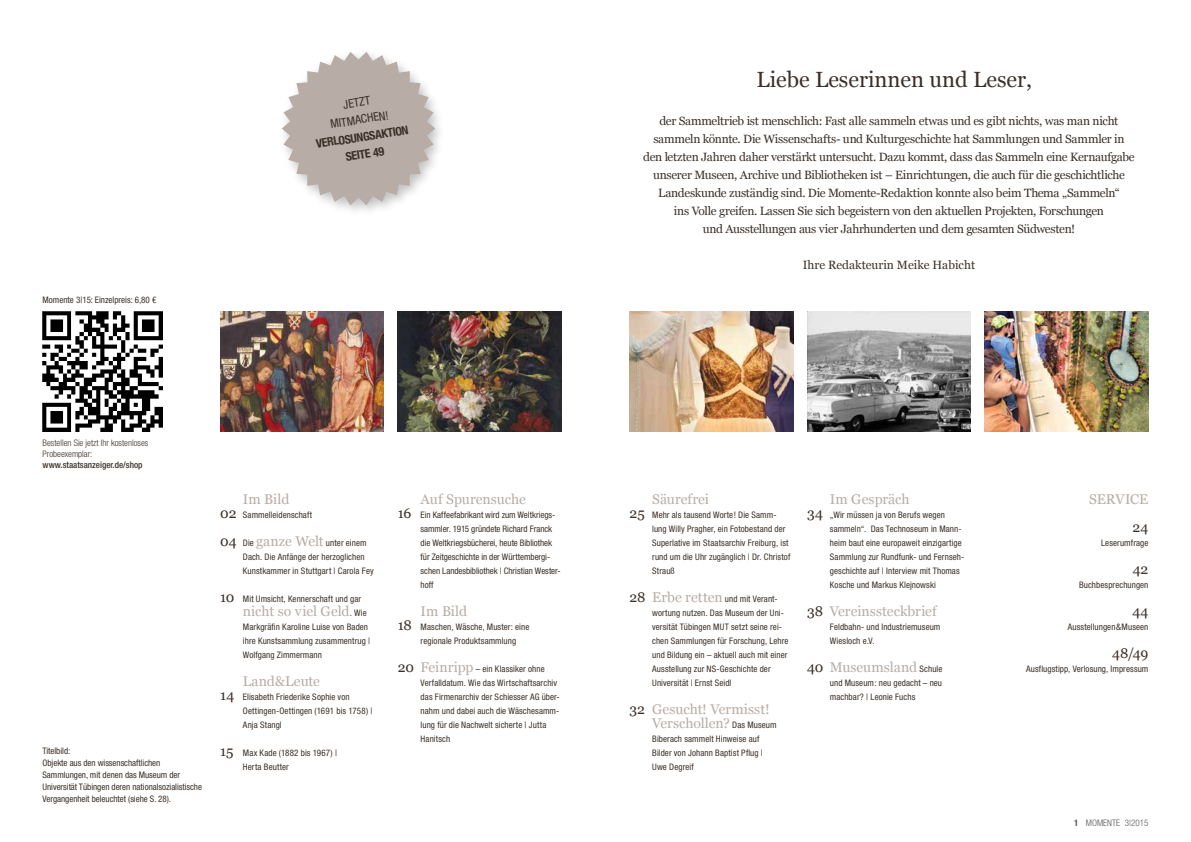
<style>
.page{position:relative;width:1191px;height:842px;background:#fff}
.page>*{position:absolute;margin:0;border:0;box-sizing:border-box;transform-origin:0 0}
.t1{font:22px "Georgia";color:#3c3028}
.t2{font:14px/14px "Georgia";color:#b8ada6}
.t3{font:14px "Georgia";letter-spacing:-.005em;color:#3c3028}
.t4{font:12px/18px "Georgia";letter-spacing:-.025em;color:#3c3028;text-align:center}
.t5{font:700 condensed 12px/17.4px "Helvetica Neue";color:#3c3028;text-align:center}
.t6{font:12px "Georgia";color:#3c3028}
.t7{font:condensed 9px/14px "Helvetica Neue";letter-spacing:.005em;color:#3c3028}
.t8{font:condensed 9px/12px "Helvetica Neue LT";letter-spacing:-.005em;color:#3c3028}
.t9{font:300 condensed 9px/11px "Helvetica Neue LT";color:#3c3028}
.t10{font:300 condensed 9px "Helvetica Neue LT";color:#575756}
.s1{font-weight:400}
.s2{font-weight:500}
.s3{font-family:"Georgia";font-stretch:normal;font-size:14px}
.s4{font-family:"Georgia";font-stretch:normal;font-size:14px;color:#b8ada6}
.s5{font-family:"Helvetica Neue";font-stretch:condensed;font-size:9px;color:#3c3028}
.s6{color:#3c3028}
.s7{font-family:"Helvetica Neue";font-weight:700}
</style>
<div class="page">
<img style="left:807px;top:312px;width:163px;height:120px">
<img style="left:985px;top:312px;width:163px;height:120px">
<img style="left:629px;top:312px;width:164px;height:120px">
<img style="left:398px;top:312px;width:163px;height:120px">
<img style="left:220px;top:312px;width:164px;height:120px">
<img style="left:43px;top:312px;width:120px;height:120px">
<div style="left:277px;top:48px;width:170px;height:170px;background:#000;opacity:.25"></div>
<svg style="left:282px;top:52px;width:153px;height:153px"></svg>
<p class="t5" style="left:309px;top:101px;width:95px;rotate:-9deg"><span class="s1">JETZT<br>MITMACHEN!<br></span>VERLOSUNGSAKTION<br>SEITE 49</p>
<p class="t8" style="left:43px;top:294px;width:115px">Momente 3|15: Einzelpreis: 6,80 €</p>
<p class="t9" style="left:43px;top:438px;width:107px">Bestellen Sie jetzt Ihr kostenloses<br>Probeexemplar: <span class="s2">www.staatsanzeiger.de/shop</span></p>
<p class="t8" style="left:43px;top:745px;width:161px">Titelbild:<br>Objekte aus den wissenschaftlichen Sammlungen, mit denen das Museum der Universität Tübingen deren nationalsozialistische Vergangenheit beleuchtet (siehe S. 28).</p>
<p class="t2" style="left:243px;top:493px;width:48px">Im Bild</p>
<p class="t7" style="left:220px;top:508px;width:93px"><span class="s3">02</span> Sammelleidenschaft</p>
<p class="t7" style="left:243px;top:536px;width:132px;text-indent:-23px"><span class="s3">04</span> Die <span class="s4">ganze Welt</span> unter einem<br>Dach. Die Anfänge der herzoglichen<br>Kunstkammer in Stuttgart | Carola Fey</p>
<p class="t7" style="left:220px;top:592px;width:143px"><span class="s3">10</span> Mit Umsicht, Kennerschaft und gar</p>
<p class="t2" style="left:243px;top:605px;width:125px">nicht so viel Geld<span class="s5">. Wie</span></p>
<p class="t7" style="left:243px;top:620px;width:129px">Markgräfin Karoline Luise von Baden ihre Kunstsammlung zusammentrug |<br>Wolfgang Zimmermann</p>
<p class="t2" style="left:243px;top:675px;width:79px">Land&amp;Leute</p>
<p class="t7" style="left:243px;top:690px;width:131px;text-indent:-23px"><span class="s3">14</span> Elisabeth Friederike Sophie von<br>Oettingen-Oettingen (1691 bis 1758) |<br>Anja Stangl</p>
<p class="t7" style="left:243px;top:746px;width:96px;text-indent:-23px"><span class="s3">15</span> Max Kade (1882 bis 1967) |<br>Herta Beutter</p>
<p class="t2" style="left:420px;top:493px;width:107px">Auf Spurensuche</p>
<p class="t7" style="left:420px;top:508px;width:141px;text-indent:-23px"><span class="s3">16</span> Ein Kaffeefabrikant wird zum Weltkriegs&shy;sammler. 1915 gründete Richard Franck die Weltkriegsbücherei, heute Bibliothek für Zeitgeschichte in der Württembergi&shy;schen Landesbibliothek | Christian Wester&shy;hoff</p>
<p class="t2" style="left:420px;top:605px;width:48px">Im Bild</p>
<p class="t7" style="left:420px;top:620px;width:110px;text-indent:-23px"><span class="s3">18</span> Maschen, Wäsche, Muster: eine regionale Produktsammlung</p>
<p class="t7" style="left:420px;top:662px;width:141px;text-indent:-23px"><span class="s3">20</span> <span class="s4">Feinripp</span> – ein Klassiker ohne<br>Verfalldatum. Wie das Wirtschaftsarchiv das Firmenarchiv der Schiesser AG über&shy;nahm und dabei auch die Wäschesamm&shy;lung für die Nachwelt sicherte | Jutta<br>Hanitsch</p>
<p class="t1" style="left:756px;top:66px;width:277px">Liebe Leserinnen und Leser,</p>
<p class="t4" style="left:643px;top:112px;width:493px">der Sammeltrieb ist menschlich: Fast alle sammeln etwas und es gibt nichts, was man nicht sammeln könnte. Die Wissenschafts- und Kulturgeschichte hat Sammlungen und Sammler in den letzten Jahren daher verstärkt untersucht. Dazu kommt, dass das Sammeln eine Kernaufgabe unserer Museen, Archive und Bibliotheken ist – Einrichtungen, die auch für die geschichtliche Landeskunde zuständig sind. Die Momente-Redaktion konnte also beim Thema „Sammeln“<br>ins Volle greifen. Lassen Sie sich begeistern von den aktuellen Projekten, Forschungen<br>und Ausstellungen aus vier Jahrhunderten und dem gesamten Südwesten!</p>
<p class="t6" style="left:803px;top:258px;width:174px">Ihre Redakteurin Meike Habicht</p>
<p class="t2" style="left:652px;top:493px;width:58px">Säurefrei</p>
<p class="t7" style="left:652px;top:508px;width:140px;text-indent:-23px"><span class="s3">25</span> Mehr als tausend Worte! Die Samm&shy;lung Willy Pragher, ein Fotobestand der Superlative im Staatsarchiv Freiburg, ist rund um die Uhr zugänglich | Dr. Christof Strauß</p>
<p class="t7" style="left:652px;top:592px;width:138px;text-indent:-23px"><span class="s3">28</span> <span class="s4">Erbe retten</span> und mit Verant&shy;wortung nutzen. Das Museum der Uni&shy;versität Tübingen MUT setzt seine rei&shy;chen Sammlungen für Forschung, Lehre und Bildung ein – aktuell auch mit einer Ausstellung zur NS-Geschichte der Universität | Ernst Seidl</p>
<p class="t2" style="left:652px;top:703px;width:126px;text-indent:-23px"><span class="s6">32</span> Gesucht! Vermisst!<br>Verschollen? <span class="s5">Das Museum</span></p>
<p class="t7" style="left:652px;top:732px;width:112px">Biberach sammelt Hinweise auf<br>Bilder von Johann Baptist Pflug |<br>Uwe Degreif</p>
<p class="t2" style="left:830px;top:493px;width:81px">Im Gespräch</p>
<p class="t7" style="left:830px;top:508px;width:136px;text-indent:-23px"><span class="s3">34</span> „Wir müssen ja von Berufs wegen sammeln“. Das Technoseum in Mann&shy;heim baut eine europaweit einzigartige Sammlung zur Rundfunk- und Fernseh&shy;geschichte auf | Interview mit Thomas Kosche und Markus Klejnowski</p>
<p class="t2" style="left:807px;top:605px;width:131px"><span class="s6">38</span> Vereinssteckbrief</p>
<p class="t7" style="left:830px;top:620px;width:112px">Feldbahn- und Industriemuseum<br>Wiesloch e.V.</p>
<p class="t2" style="left:807px;top:661px;width:137px"><span class="s6">40</span> Museumsland <span class="s5">Schule</span></p>
<p class="t7" style="left:830px;top:676px;width:114px">und Museum: neu gedacht – neu machbar? | Leonie Fuchs</p>
<p class="t2" style="left:1089px;top:486px;width:61px;line-height:28px;text-align:right">SERVICE<br><span class="s6">24</span></p>
<p class="t7" style="left:1101px;top:536px;width:49px">Leserumfrage</p>
<p class="t3" style="left:1132px;top:561px;width:17px">42</p>
<p class="t7" style="left:1079px;top:578px;width:71px">Buchbesprechungen</p>
<p class="t3" style="left:1132px;top:603px;width:18px">44</p>
<p class="t7" style="left:1067px;top:620px;width:82px">Ausstellungen&amp;Museen</p>
<p class="t3" style="left:1112px;top:645px;width:38px">48/49</p>
<p class="t7" style="left:1026px;top:662px;width:124px">Ausflugstipp, Verlosung, Impressum</p>
<p class="t10" style="left:1074px;top:818px;width:76px"><span class="s7">1</span> MOMENTE 3|2015</p>
</div>
